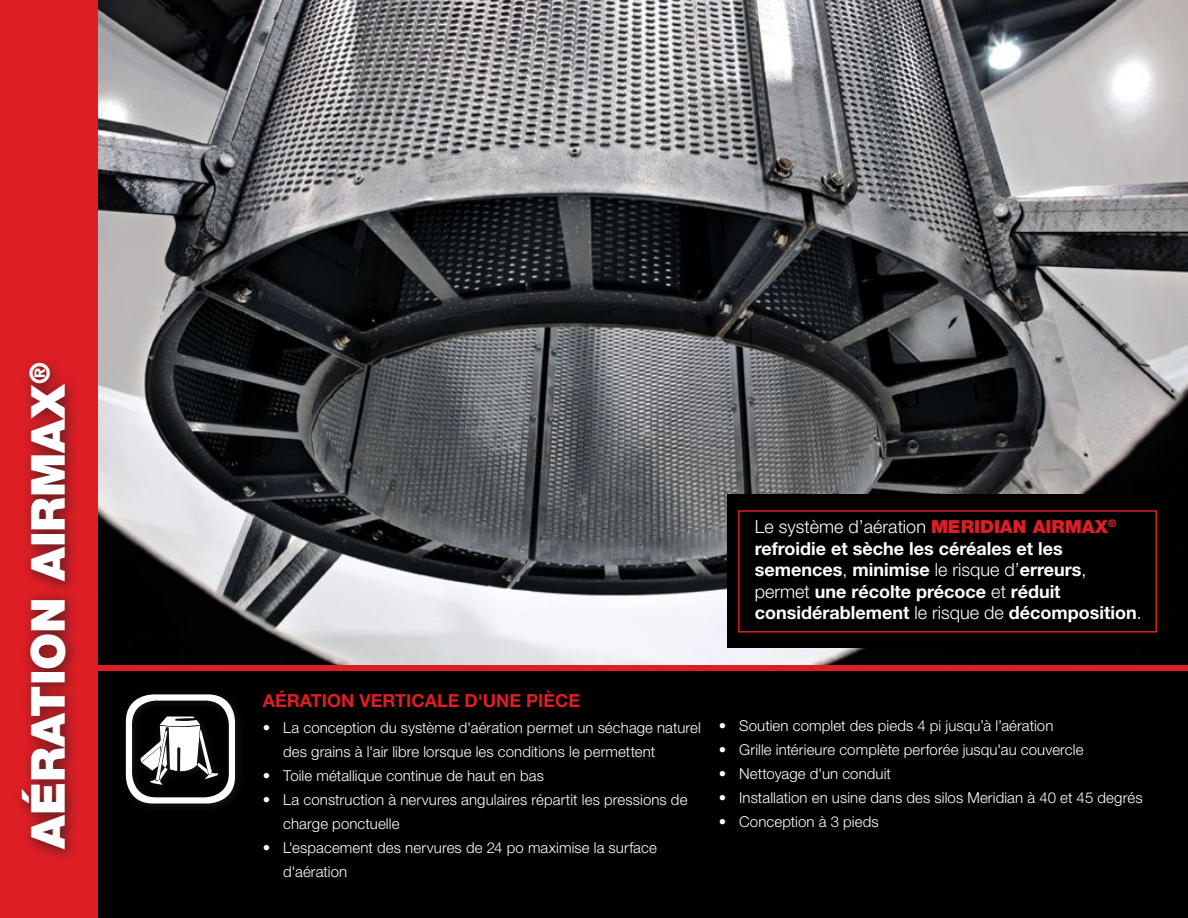
<style>
.page{position:relative;width:1188px;height:918px;background:#fff}
.page>*{position:absolute;margin:0;border:0;box-sizing:border-box;transform-origin:0 0}
.t1{font:900 46.8px "Helvetica Neue LT Std";color:#fff}
.t2{font:700 18px/21.6px "Helvetica Neue LT Std";color:#fff}
.t3{font:700 18px "Helvetica Neue LT Std";color:#de1e25}
.t4{font:300 15px/24px "Helvetica Neue LT Std";letter-spacing:.005em;color:#fff}
.s1{font-weight:300}
.s2{font-weight:900;color:#de1e25}
</style>
<div class="page">
<img style="left:98px;top:0;width:1090px;height:665px">
<div style="left:98px;top:668px;width:1090px;height:250px;background:#000"></div>
<div style="left:727px;top:495px;width:439px;height:153px;background:#000"></div>
<div style="left:93px;top:665px;width:1095px;height:6px;background:#de1e25"></div>
<svg style="left:126px;top:694px;width:109px;height:110px"></svg>
<div style="left:0;top:0;width:98px;height:918px;background:#de1e25"></div>
<div style="left:12px;top:354px;width:69px;height:510px;background:#231f20;opacity:.75"></div>
<div style="left:738px;top:510px;width:419px;height:123px;border:2px solid #de1e25"></div>
<h1 class="t1" style="left:20px;top:849px;width:488px;rotate:-90deg">AÉRATION AIRMAX<sup>®</sup></h1>
<p class="t2" style="left:755px;top:515px;width:388px"><span class="s1">Le système d’aération</span> <span class="s2">MERIDIAN AIRMAX</span><sup>® </sup>refroidie et sèche les céréales et les semences<span class="s1">,</span> minimise <span class="s1">le risque d’</span>erreurs<span class="s1">, permet</span> une récolte précoce <span class="s1">et</span> réduit considérablement <span class="s1">le risque de</span> décomposition<span class="s1">.</span></p>
<p class="t3" style="left:263px;top:690px;width:319px">AÉRATION VERTICALE D'UNE PIÈCE</p>
<p class="t4" style="left:283px;top:716px;width:419px;text-indent:-20px">• La conception du système d'aération permet un séchage naturel des grains à l'air libre lorsque les conditions le permettent</p>
<p class="t4" style="left:263px;top:764px;width:282px">• Toile métallique continue de haut en bas</p>
<p class="t4" style="left:283px;top:788px;width:406px;text-indent:-20px">• La construction à nervures angulaires répartit les pressions de charge ponctuelle</p>
<p class="t4" style="left:283px;top:836px;width:375px;text-indent:-20px">• L'espacement des nervures de 24 po maximise la surface d'aération</p>
<p class="t4" style="left:719px;top:714px;width:336px">• Soutien complet des pieds 4 pi jusqu’à l’aération</p>
<p class="t4" style="left:719px;top:738px;width:366px">• Grille intérieure complète perforée jusqu'au couvercle</p>
<p class="t4" style="left:719px;top:762px;width:174px">• Nettoyage d'un conduit</p>
<p class="t4" style="left:719px;top:786px;width:425px">• Installation en usine dans des silos Meridian à 40 et 45 degrés</p>
<p class="t4" style="left:719px;top:810px;width:161px">• Conception à 3 pieds</p>
</div>
